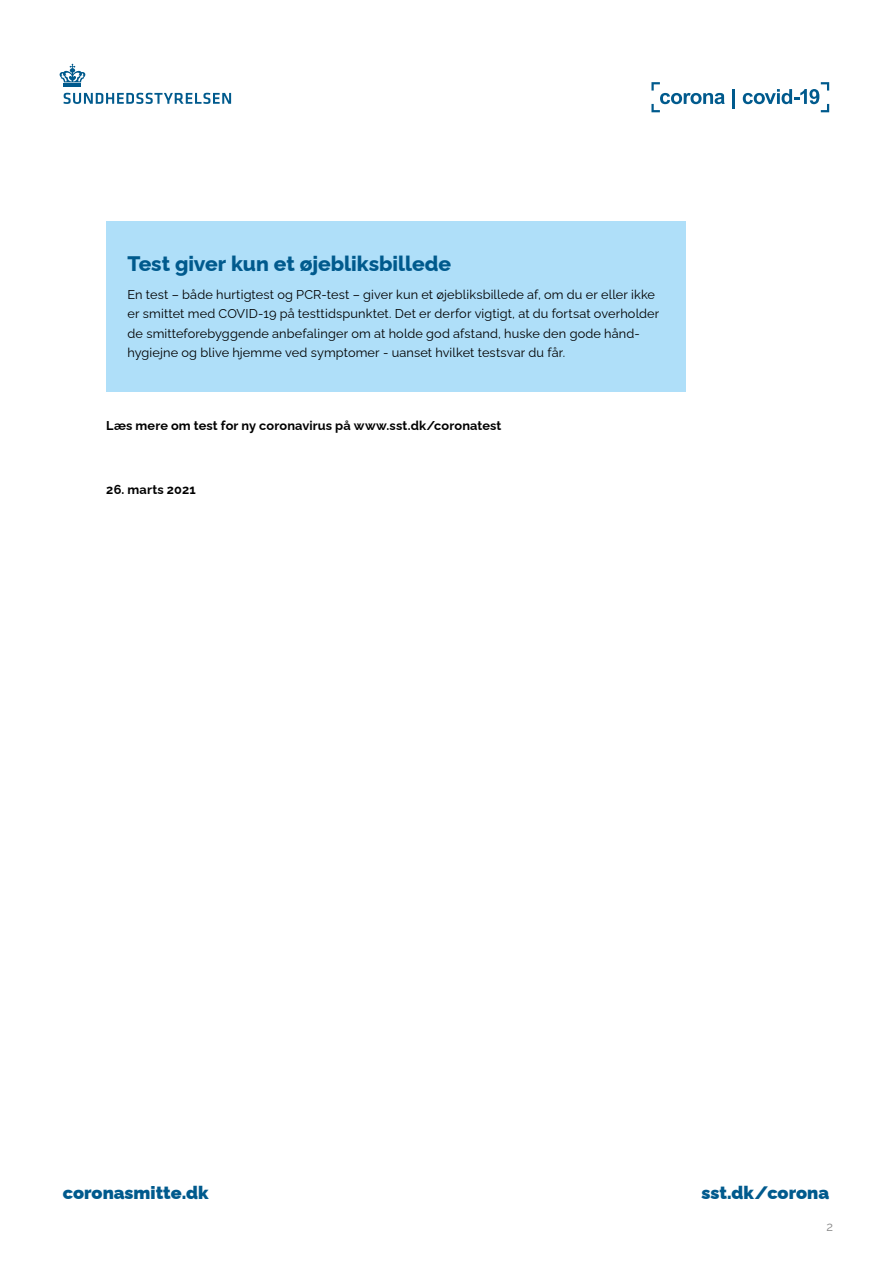
<style>
.page{position:relative;width:893px;height:1263px;background:#fff}
.page>*{position:absolute;margin:0;border:0;box-sizing:border-box;transform-origin:0 0}
.t1{font:800 21px "Raleway";color:#005a8d}
.t2{font:900 18px "Raleway";color:#005a8d}
.t3{font:12.75px/19.5px "Raleway";letter-spacing:.01em;color:#000}
.t4{font:700 12.75px "Raleway";letter-spacing:.01em;color:#000}
.t5{font:12.75px "Raleway";color:#878787}
</style>
<div class="page">
<div style="left:106px;top:221px;width:579px;height:170px;background:#afdff9"></div>
<hr style="left:64px;top:83px;width:17px;height:3px;background:#005a8d">
<svg style="left:60px;top:64px;width:25px;height:18px"></svg>
<svg style="left:63px;top:93px;width:168px;height:11px"></svg>
<svg style="left:651px;top:82px;width:74px;height:30px"></svg>
<hr style="left:732px;top:89px;width:3px;height:19px;background:#005a8d">
<svg style="left:743px;top:82px;width:86px;height:30px"></svg>
<h1 class="t1" style="left:128px;top:246px;width:325px">Test giver kun et øjebliksbillede</h1>
<p class="t3" style="left:128px;top:283px;width:533px">En test – både hurtigtest og PCR-test – giver kun et øjebliksbillede af, om du er eller ikke er smittet med COVID-19 på testtidspunktet. Det er derfor vigtigt, at du fortsat overholder de smitteforebyggende anbefalinger om at holde god afstand, huske den gode hånd&shy;hygiejne og blive hjemme ved symptomer - uanset hvilket testsvar du får.</p>
<p class="t4" style="left:106px;top:415px;width:397px">Læs mere om test for ny coronavirus på www.sst.dk/coronatest</p>
<p class="t4" style="left:106px;top:480px;width:91px">26. marts 2021</p>
<h2 class="t2" style="left:63px;top:1178px;width:147px">coronasmitte.dk</h2>
<h2 class="t2" style="left:701px;top:1178px;width:129px">sst.dk/corona</h2>
<p class="t5" style="left:827px;top:1216px;width:8px">2</p>
</div>
